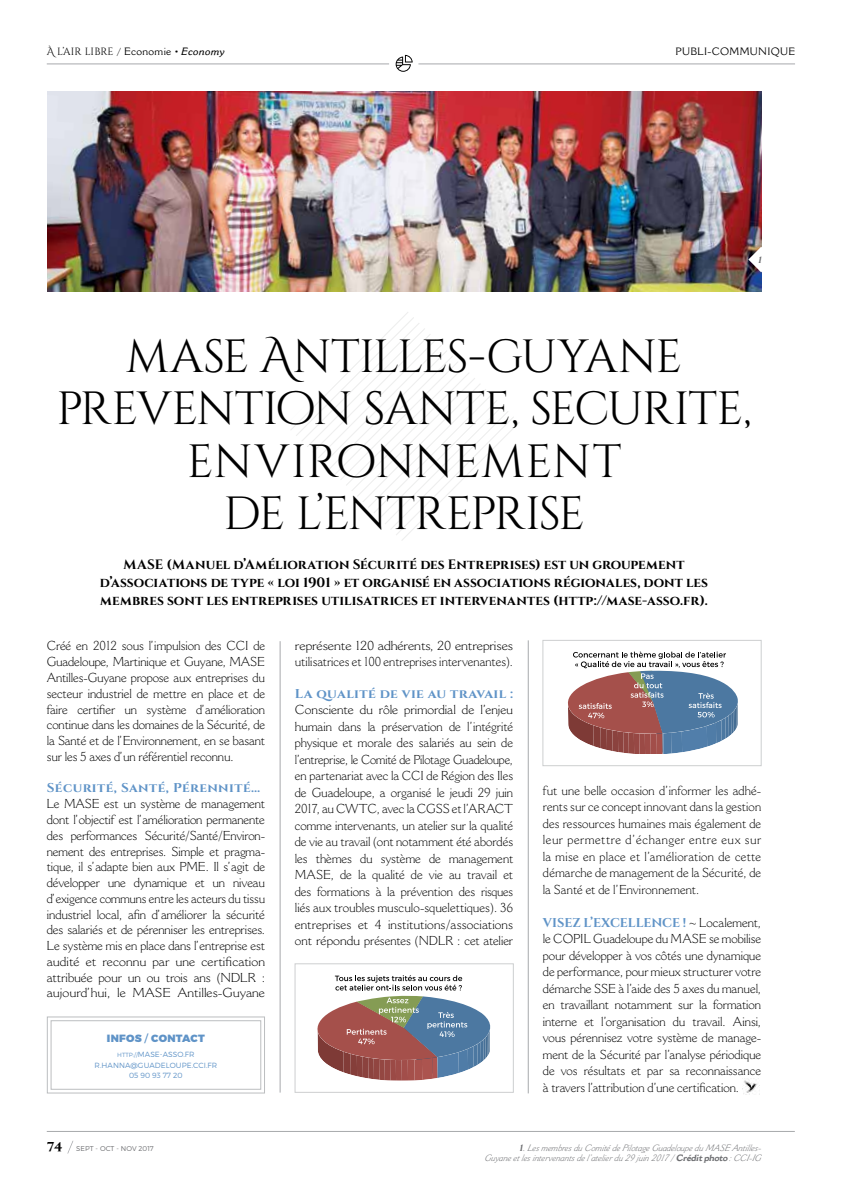
<style>
.page{position:relative;width:842px;height:1191px;background:#fff}
.page>*{position:absolute;margin:0;border:0;box-sizing:border-box;transform-origin:0 0}
.t1{font:46.5px/52.5px "Cinzel Decorative";letter-spacing:-.015em;color:#000;text-align:center}
.t2{font:700 13.5px/18px "Cinzel";color:#000;text-align:center}
.t3{font:300 12.75px/16.5px "Cantoria";letter-spacing:-.005em;color:#000;text-align:justify}
.t4{font:300 12.75px/15.8px "Cantoria";letter-spacing:-.005em;color:#000;scale:1.08 1}
.t5{font:700 12.75px "Cinzel";letter-spacing:-.005em;color:#5f93c7}
.t6{font:700 12.75px "Cinzel";letter-spacing:.025em;color:#5f93c7;scale:1.06 1}
.t7{font:700 12.75px "Cinzel";letter-spacing:.025em;color:#5f93c7;scale:1.08 1}
.t8{font:10.5px "Cinzel Decorative";letter-spacing:.015em;color:#000}
.t9{font:10.5px "Cantoria";letter-spacing:.03em;color:#000101}
.t10{font:900 10.5px "Montserrat";letter-spacing:.03em;color:#5f93c7}
.t11{font:italic 300 9px/9.8px "Cantoria";color:#6d6e71;text-align:right}
.t12{font:italic 700 9px "Cantoria";color:#6d6e71}
.t13{font:300 7.5px/10.5px "Montserrat";letter-spacing:.01em;color:#5f93c7;text-align:center}
.t14{font:300 6.9px "Montserrat";letter-spacing:.005em;color:#6d6e71}
.s1{font-size:11.55px;color:#000101}
.s2{font-family:"Cantoria";color:#000101}
.s3{font-family:"Cantoria";font-weight:600;font-style:italic;color:#000101}
.s4{font-weight:400}
.s5{font-size:6px}
.s6{font-family:"Cinzel Decorative";font-weight:700;font-size:13.5px;color:#000}
.s7{font-family:"Cantoria";font-weight:400;color:#000}
.s8{font-family:"Cantoria";font-weight:300;color:#000}
.s9{font-weight:700}
</style>
<div class="page">
<svg style="left:67px;top:1141px;width:6px;height:12px"></svg>
<svg style="left:291px;top:312px;width:228px;height:228px"></svg>
<img style="left:47px;top:92px;width:714px;height:200px">
<hr style="left:280px;top:641px;width:1px;height:451px;background:#a7a9ac">
<hr style="left:528px;top:640px;width:1px;height:453px;background:#a7a9ac">
<svg style="left:47px;top:1016px;width:218px;height:77px"></svg>
<div style="left:51px;top:1020px;width:210px;height:69px;border:1px solid #bcbec0"></div>
<svg style="left:748px;top:247px;width:14px;height:25px"></svg>
<img style="left:742px;top:1078px;width:17px;height:16px">
<div style="left:542px;top:640px;width:219px;height:126px;border:1px solid #cdcfd0"></div>
<div style="left:295px;top:963px;width:219px;height:129px;border:1px solid #cdcfd0"></div>
<svg style="left:396px;top:55px;width:17px;height:17px"></svg>
<svg style="left:568px;top:651px;width:170px;height:103px"></svg>
<svg style="left:317px;top:975px;width:174px;height:105px"></svg>
<hr style="left:47px;top:1131px;width:748px;height:1px;background:#a7a9ac">
<hr style="left:47px;top:64px;width:342px;height:1px;background:#a7a9ac">
<hr style="left:418px;top:64px;width:377px;height:1px;background:#a7a9ac">
<p class="t8" style="left:47px;top:45px;width:180px">À l’air libre <span class="s1">/</span> <span class="s2">Economie •</span> <span class="s3">Economy</span></p>
<p class="t9" style="left:675px;top:45px;width:121px">PUBLI-COMMUNIQUE</p>
<p class="t12" style="left:758px;top:254px;width:7px">1</p>
<h1 class="t1" style="left:57px;top:332px;width:697px">mase Antilles-guyane prevention sante, securite, environnement<br>de l’entreprise</h1>
<p class="t2" style="left:100px;top:556px;width:610px">MASE (Manuel d’Amélioration Sécurité des Entreprises) est un groupement d’associations de type « loi 1901 » et organisé en associations régionales, dont les membres sont les entreprises utilisatrices et intervenantes (http://mase-asso.fr).</p>
<p class="t3" style="left:47px;top:638px;width:220px;line-height:15.8px">Créé en 2012 sous l’impulsion des CCI de Guadeloupe, Martinique et Guyane, MASE Antilles-Guyane propose aux entreprises du secteur industriel de mettre en place et de faire certifier un système d’amélioration continue dans les domaines de la Sécurité, de la Santé et de l’Environnement, en se basant sur les 5 axes d’un référentiel reconnu.</p>
<p class="t6" style="left:47px;top:780px;width:203px">Sécurité, Santé, Pérennité…</p>
<p class="t3" style="left:47px;top:796px;width:220px;line-height:15.8px">Le MASE est un système de management dont l’objectif est l’amélioration permanente des performances Sécurité/Santé/Environ&shy;nement des entreprises. Simple et pragma&shy;tique, il s’adapte bien aux PME. Il s’agit de développer une dynamique et un niveau d’exigence communs entre les acteurs du tissu industriel local, afin d’améliorer la sécurité des salariés et de pérenniser les entreprises.<br>Le système mis en place dans l’entreprise est audité et reconnu par une certification attribuée pour un ou trois ans (NDLR : aujourd’hui, le MASE Antilles-Guyane</p>
<p class="t10" style="left:107px;top:1031px;width:99px">INFOS <span class="s4">/</span> CONTACT</p>
<p class="t13" style="left:95px;top:1049px;width:124px"><span class="s5">HTTP://</span>MASE-ASSO.FR<br>R.HANNA@GUADELOUPE.CCI.FR<br>05 90 93 77 20</p>
<p class="t14" style="left:47px;top:1144px;width:108px"><span class="s6">74</span> SEPT - OCT - NOV 2017</p>
<p class="t4" style="left:295px;top:638px;width:204px">représente 120 adhérents, 20 entreprises utilisatrices et 100 entreprises intervenantes).</p>
<p class="t7" style="left:295px;top:685px;width:204px">La qualité de vie au travail :</p>
<p class="t3" style="left:295px;top:701px;width:220px">Consciente du rôle primordial de l’enjeu humain dans la préservation de l’intégrité physique et morale des salariés au sein de l’entreprise, le Comité de Pilotage Guadeloupe, en partenariat avec la CCI de Région des Iles de Guadeloupe, a organisé le jeudi 29 juin 2017, au CWTC, avec la CGSS et l’ARACT comme intervenants, un atelier sur la qualité de vie au travail (ont notamment été abordés les thèmes du système de management MASE, de la qualité de vie au travail et des formations à la prévention des risques liés aux troubles musculo-squelettiques). 36 entreprises et 4 institutions/associations ont répondu présentes (NDLR : cet atelier</p>
<p class="t3" style="left:543px;top:782px;width:220px">fut une belle occasion d’informer les adhé&shy;rents sur ce concept innovant dans la gestion des ressources humaines mais également de leur permettre d’échanger entre eux sur la mise en place et l’amélioration de cette démarche de management de la Sécurité, de la Santé et de l’Environnement.</p>
<p class="t5" style="left:543px;top:914px;width:220px">VISEZ L’EXCELLENCE ! <span class="s7">~</span> <span class="s8">Localement,</span></p>
<p class="t3" style="left:543px;top:930px;width:220px">le COPIL Guadeloupe du MASE se mobilise pour développer à vos côtés une dynamique de performance, pour mieux structurer votre démarche SSE à l’aide des 5 axes du manuel, en travaillant notamment sur la formation interne et l’organisation du travail. Ainsi, vous pérennisez votre système de manage&shy;ment de la Sécurité par l’analyse périodique de vos résultats et par sa reconnaissance à travers l’attribution d’une certification.</p>
<p class="t11" style="left:485px;top:1142px;width:280px"><span class="s9">1</span>.Lesmembresdu Comité de Pilotage Guadeloup e du MASE Antilles-<br>Guyane etlesintervenantsde l’atelierdu 29 juin 2017 / <span class="s9">Créditphoto</span> :CCI-IG</p>
</div>
